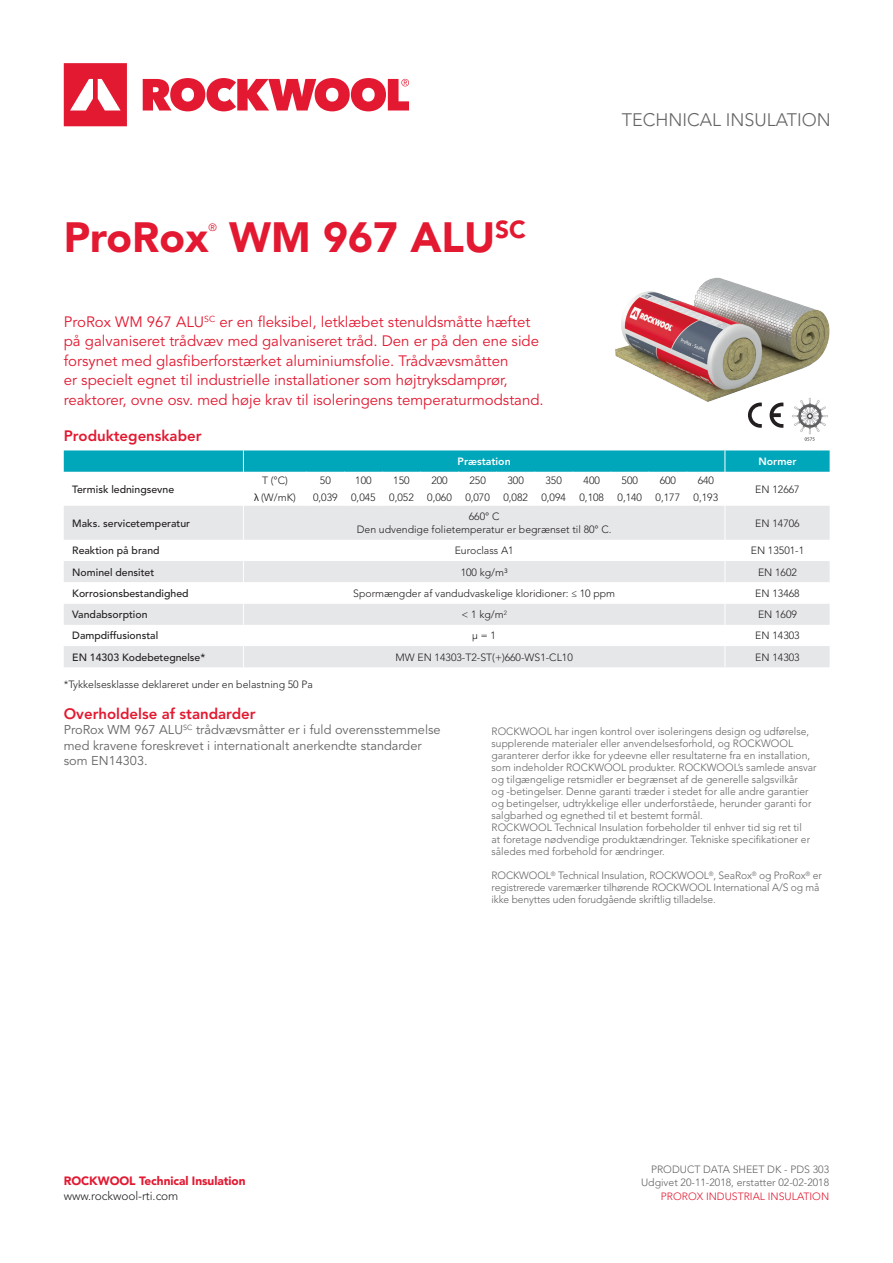
<style>
.page{position:relative;width:893px;height:1263px;background:#fff}
.page>*{position:absolute;margin:0;border:0;box-sizing:border-box;transform-origin:0 0}
.t1{font:900 42px "Avenir LT Std";color:#e21931}
.t2{font:300 18px "Avenir LT Std";color:#636366}
.t3{font:15px/19.5px "Avenir LT Std";color:#e21931}
.t4{font:800 15px "Avenir LT Std";color:#e21931}
.t5{font:12.75px/15.3px "Avenir LT Std";color:#636366}
.t6{font:900 12px "Avenir LT Std";letter-spacing:-.005em;color:#e21931}
.t7{font:300 12px "Avenir LT Std";letter-spacing:-.005em;color:#231f20}
.t8{font:300 10.5px/12px "Avenir LT Std";color:#636366}
.Data_Tabel{font:300 10.5px "Avenir LT Std";color:#231f20}
.t9{font:500 10.5px "Avenir LT Std";color:#231f20}
.t10{font:300 10.5px "Avenir LT Std";color:#e21931}
.t11{font:800 10.5px "Avenir LT Std";color:#fff}
.t12{font:10.5px "Avenir LT Std";color:#e21931}
.s1{font-family:"Myriad Pro";font-weight:400}
</style>
<div class="page">
<svg style="left:64px;top:63px;width:63px;height:63px"></svg>
<svg style="left:143px;top:78px;width:266px;height:33px"></svg>
<img style="left:615px;top:277px;width:215px;height:151px">
<svg style="left:64px;top:450px;width:766px;height:217px"></svg>
<svg style="left:748px;top:403px;width:14px;height:25px"></svg>
<svg style="left:770px;top:403px;width:13px;height:25px"></svg>
<img style="left:791px;top:396px;width:38px;height:45px">
<p class="t1" style="left:64px;top:212px;width:146px">ProRox</p>
<p class="t12" style="left:208px;top:221px;width:10px">®</p>
<p class="t1" style="left:229px;top:212px;width:298px">WM 967 ALU<sup>SC</sup></p>
<p class="t3" style="left:64px;top:312px;width:481px">ProRox WM 967 ALU<sup>SC</sup> er en fleksibel, letklæbet stenuldsmåtte hæftet på galvaniseret trådvæv med galvaniseret tråd. Den er på den ene side forsynet med glasfiberforstærket aluminiumsfolie. Trådvævsmåtten<br>er specielt egnet til industrielle installationer som højtryksdamprør, reaktorer, ovne osv. med høje krav til isoleringens temperaturmodstand.</p>
<p class="t4" style="left:64px;top:426px;width:139px">Produktegenskaber</p>
<h2 class="t2" style="left:622px;top:110px;width:211px">TECHNICAL INSULATION</h2>
<p class="t9" style="left:72px;top:483px;width:103px">Termisk ledningsevne</p>
<p class="t9" style="left:72px;top:517px;width:119px">Maks. servicetemperatur</p>
<p class="t11" style="left:458px;top:455px;width:55px">Præstation</p>
<p class="t11" style="left:758px;top:455px;width:40px">Normer</p>
<p class="Data_Tabel" style="left:262px;top:474px;width:27px">T (°C)</p>
<p class="Data_Tabel" style="left:320px;top:474px;width:12px">50</p>
<p class="Data_Tabel" style="left:355px;top:474px;width:18px">100</p>
<p class="Data_Tabel" style="left:393px;top:474px;width:18px">150</p>
<p class="Data_Tabel" style="left:431px;top:474px;width:18px">200</p>
<p class="Data_Tabel" style="left:469px;top:474px;width:18px">250</p>
<p class="Data_Tabel" style="left:507px;top:474px;width:18px">300</p>
<p class="Data_Tabel" style="left:545px;top:474px;width:18px">350</p>
<p class="Data_Tabel" style="left:584px;top:474px;width:18px">400</p>
<p class="Data_Tabel" style="left:622px;top:474px;width:18px">500</p>
<p class="Data_Tabel" style="left:660px;top:474px;width:18px">600</p>
<p class="Data_Tabel" style="left:698px;top:474px;width:18px">640</p>
<p class="Data_Tabel" style="left:254px;top:491px;width:43px"><span class="s1">λ</span> (W/mK)</p>
<p class="Data_Tabel" style="left:313px;top:491px;width:26px">0,039</p>
<p class="Data_Tabel" style="left:351px;top:491px;width:26px">0,045</p>
<p class="Data_Tabel" style="left:389px;top:491px;width:26px">0,052</p>
<p class="Data_Tabel" style="left:427px;top:491px;width:26px">0,060</p>
<p class="Data_Tabel" style="left:465px;top:491px;width:26px">0,070</p>
<p class="Data_Tabel" style="left:503px;top:491px;width:26px">0,082</p>
<p class="Data_Tabel" style="left:541px;top:491px;width:26px">0,094</p>
<p class="Data_Tabel" style="left:579px;top:491px;width:26px">0,108</p>
<p class="Data_Tabel" style="left:617px;top:491px;width:26px">0,140</p>
<p class="Data_Tabel" style="left:656px;top:491px;width:26px">0,177</p>
<p class="Data_Tabel" style="left:694px;top:491px;width:26px">0,193</p>
<p class="Data_Tabel" style="left:469px;top:510px;width:32px">660° C</p>
<p class="Data_Tabel" style="left:357px;top:524px;width:256px">Den udvendige folietemperatur er begrænset til 80° C.</p>
<p class="Data_Tabel" style="left:755px;top:483px;width:46px">EN 12667</p>
<p class="Data_Tabel" style="left:755px;top:517px;width:46px">EN 14706</p>
<p class="t9" style="left:72px;top:545px;width:89px">Reaktion på brand</p>
<p class="Data_Tabel" style="left:455px;top:545px;width:60px">Euroclass A1</p>
<p class="Data_Tabel" style="left:751px;top:545px;width:55px">EN 13501-1</p>
<p class="t9" style="left:72px;top:566px;width:84px">Nominel densitet</p>
<p class="Data_Tabel" style="left:461px;top:566px;width:48px">100 kg/m³</p>
<p class="Data_Tabel" style="left:758px;top:566px;width:40px">EN 1602</p>
<p class="t9" style="left:72px;top:587px;width:118px">Korrosionsbestandighed</p>
<p class="Data_Tabel" style="left:353px;top:587px;width:263px">Spormængder af vandudvaskelige kloridioner: ≤ 10 ppm</p>
<p class="Data_Tabel" style="left:755px;top:587px;width:46px">EN 13468</p>
<p class="t9" style="left:72px;top:608px;width:77px">Vandabsorption</p>
<p class="Data_Tabel" style="left:461px;top:608px;width:47px">&lt; 1 kg/m<sup>2</sup></p>
<p class="Data_Tabel" style="left:758px;top:608px;width:40px">EN 1609</p>
<p class="t9" style="left:72px;top:630px;width:87px">Dampdiffusionstal</p>
<p class="Data_Tabel" style="left:472px;top:630px;width:25px">μ = 1</p>
<p class="Data_Tabel" style="left:755px;top:630px;width:46px">EN 14303</p>
<p class="t9" style="left:72px;top:651px;width:135px">EN 14303 Kodebetegnelse*</p>
<p class="Data_Tabel" style="left:395px;top:651px;width:179px">MW EN 14303-T2-ST(+)660-WS1-CL10</p>
<p class="Data_Tabel" style="left:755px;top:651px;width:46px">EN 14303</p>
<p class="Data_Tabel" style="left:64px;top:678px;width:251px">*Tykkelsesklasse deklareret under en belastning 50 Pa</p>
<p class="t4" style="left:64px;top:705px;width:193px">Overholdelse af standarder</p>
<p class="t5" style="left:64px;top:723px;width:378px">ProRox WM 967 ALU<sup>SC</sup> trådvævsmåtter er i fuld overensstemmelse med kravene foreskrevet i internationalt anerkendte standarder som EN14303.</p>
<p class="t8" style="left:492px;top:725px;width:327px">ROCKWOOL har ingen kontrol over isoleringens design og udførelse, supplerende materialer eller anvendelsesforhold, og ROCKWOOL garanterer derfor ikke for ydeevne eller resultaterne fra en installation, som indeholder ROCKWOOL produkter. ROCKWOOL’s samlede ansvar og tilgængelige retsmidler er begrænset af de generelle salgsvilkår<br>og -betingelser. Denne garanti træder i stedet for alle andre garantier og betingelser, udtrykkelige eller underforståede, herunder garanti for salgbarhed og egnethed til et bestemt formål.</p>
<p class="t8" style="left:492px;top:821px;width:320px">ROCKWOOL Technical Insulation forbeholder til enhver tid sig ret til at foretage nødvendige produktændringer. Tekniske specifikationer er således med forbehold for ændringer.</p>
<p class="t8" style="left:492px;top:870px;width:332px">ROCKWOOL<sup>®</sup> Technical Insulation, ROCKWOOL<sup>®</sup>, SeaRox<sup>®</sup> og ProRox<sup>®</sup> er registrerede varemærker tilhørende ROCKWOOL International A/S og må ikke benyttes uden forudgående skriftlig tilladelse.</p>
<p class="t6" style="left:64px;top:1173px;width:183px">ROCKWOOL Technical Insulation</p>
<p class="t7" style="left:64px;top:1189px;width:116px">www.rockwool-rti.com</p>
<p class="t8" style="left:651px;top:1163px;width:180px">PRODUCT DATA SHEET DK - PDS 303</p>
<p class="t8" style="left:641px;top:1177px;width:190px">Udgivet 20-11-2018, erstatter 02-02-2018</p>
<p class="t10" style="left:661px;top:1190px;width:170px">PROROX INDUSTRIAL INSULATION</p>
</div>
